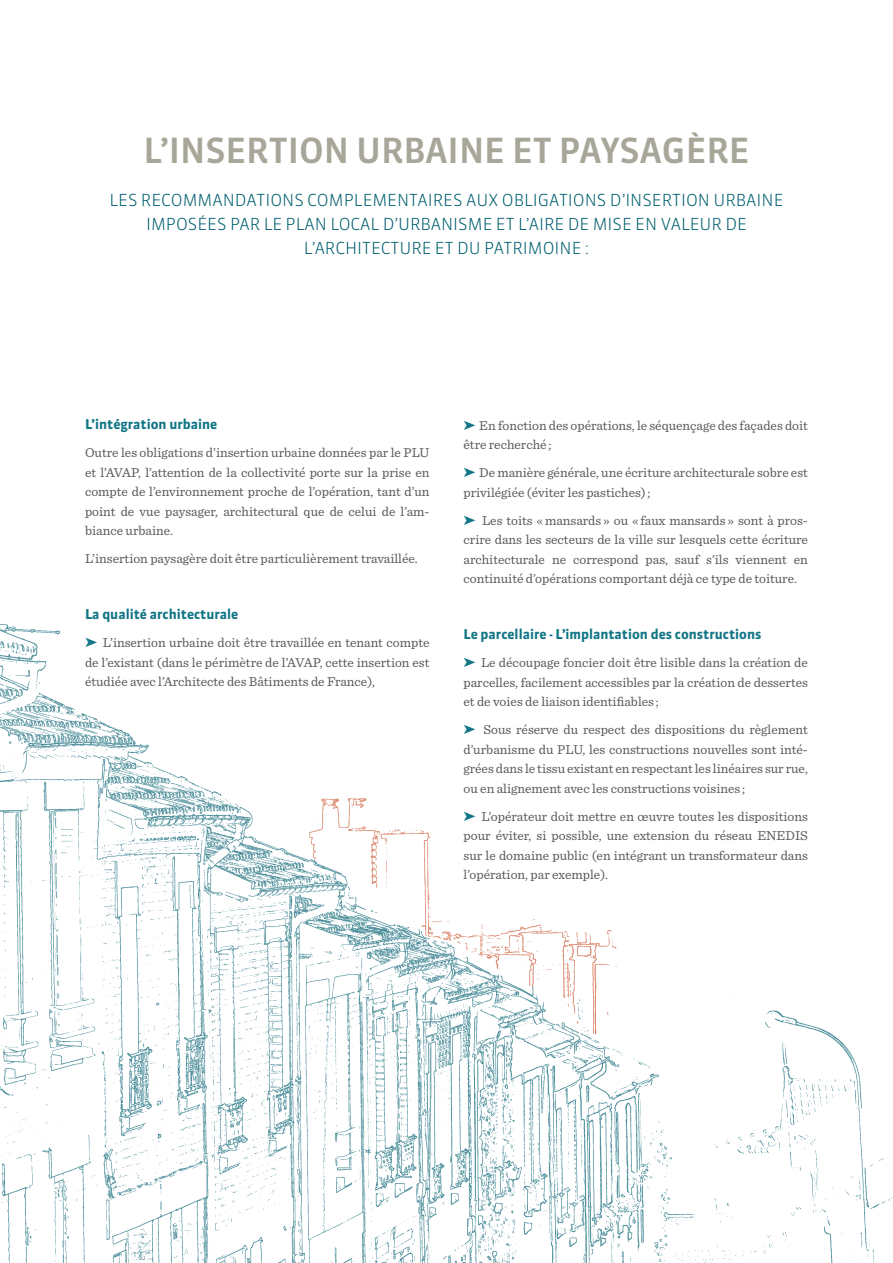
<style>
.page{position:relative;width:893px;height:1263px;background:#fff}
.page>*{position:absolute;margin:0;border:0;box-sizing:border-box;transform-origin:0 0}
.t1{font:500 34.5px "Sanuk";color:#a7a699}
.t2{font:300 16.5px "Sanuk";color:#005f70}
.t3{font:13.5px/19.5px "Sentinel";color:#58585a;text-align:justify}
.t4{font:700 13.5px "Sanuk TF";color:#127686}
.s1{color:#127686}
</style>
<div class="page">
<img style="left:0;top:624px;width:893px;height:639px">
<img style="left:277px;top:770px;width:360px;height:267px">
<h1 class="t1" style="left:144px;top:129px;width:83px">L’INSERT</h1>
<h1 class="t1" style="left:288px;top:129px;width:439px">ION URBAINE ET PAYSAGèRE</h1>
<p class="t2" style="left:110px;top:190px;width:44px">LES RECOMMANDATIONS</p>
<p class="t2" style="left:307px;top:190px;width:13px">COM</p>
<p class="t2" style="left:344px;top:190px;width:30px">PLEMENTAIRES</p>
<p class="t2" style="left:466px;top:190px;width:77px">AUX OBLIGATIONS</p>
<p class="t2" style="left:610px;top:190px;width:26px">D’INSERTION</p>
<p class="t2" style="left:713px;top:190px;width:43px">UR BAINE</p>
<p class="t2" style="left:146px;top:214px;width:204px">IM POS éES PAR LE PLAN LOCA</p>
<p class="t2" style="left:370px;top:214px;width:72px">L D’URBANISME</p>
<p class="t2" style="left:496px;top:214px;width:43px">ET L’AIRE</p>
<p class="t2" style="left:568px;top:214px;width:36px">DE MISE</p>
<p class="t2" style="left:635px;top:214px;width:66px">EN VALEUR</p>
<p class="t2" style="left:725px;top:214px;width:11px">DE</p>
<p class="t2" style="left:304px;top:238px;width:22px">L’ARCHITECTURE</p>
<p class="t2" style="left:435px;top:238px;width:70px">ET DU PATRIMOINE</p>
<p class="t2" style="left:585px;top:238px;width:6px">:</p>
<p class="t4" style="left:85px;top:416px;width:134px">L’intégration urbaine</p>
<p class="t3" style="left:85px;top:442px;width:346px">Outre les obligations d’insertion urbaine données par le PLU et l’AVAP, l’attention de la collectivité porte sur la prise en compte de l’environnement proche de l’opération, tant d’un point de vue paysager, architectural que de celui de l’am&shy;biance urbaine.</p>
<p class="t3" style="left:85px;top:548px;width:334px">L’insertion paysagère doit être particulièrement travaillée.</p>
<p class="t4" style="left:85px;top:606px;width:155px">La qualité architecturale</p>
<p class="t3" style="left:85px;top:632px;width:346px"><span class="s1">➤</span> L’insertion urbaine doit être travaillée en tenant compte de l’existant (dans le périmètre de l’AVAP, cette insertion est étudiée avec l’Architecte des Bâtiments de France),</p>
<p class="t3" style="left:463px;top:414px;width:346px"><span class="s1">➤</span> En fonction des opérations, le séquençage des façades doit être recherché ;</p>
<p class="t3" style="left:463px;top:462px;width:346px"><span class="s1">➤</span> De manière générale, une écriture architecturale sobre est privilégiée (éviter les pastiches) ;</p>
<p class="t3" style="left:463px;top:509px;width:346px"><span class="s1">➤</span> Les toits « mansards » ou « faux mansards » sont à pros&shy;crire dans les secteurs de la ville sur lesquels cette écriture architecturale ne correspond pas, sauf s’ils viennent en continuité d’opérations comportant déjà ce type de toiture.</p>
<p class="t4" style="left:463px;top:626px;width:299px">Le parcellaire - L’implantation des constructions</p>
<p class="t3" style="left:463px;top:652px;width:346px"><span class="s1">➤</span> Le découpage foncier doit être lisible dans la création de parcelles, facilement accessibles par la création de dessertes et de voies de liaison identifiables ;</p>
<p class="t3" style="left:463px;top:719px;width:346px"><span class="s1">➤</span> Sous réserve du respect des dispositions du règlement d’urbanisme du PLU, les constructions nouvelles sont inté&shy;grées dans le tissu existant en respectant les linéaires sur rue, ou en alignement avec les constructions voisines ;</p>
<p class="t3" style="left:463px;top:805px;width:346px"><span class="s1">➤</span> L’opérateur doit mettre en œuvre toutes les dispositions pour éviter, si possible, une extension du réseau ENEDIS sur le domaine public (en intégrant un transformateur dans l’opération, par exemple).</p>
</div>
